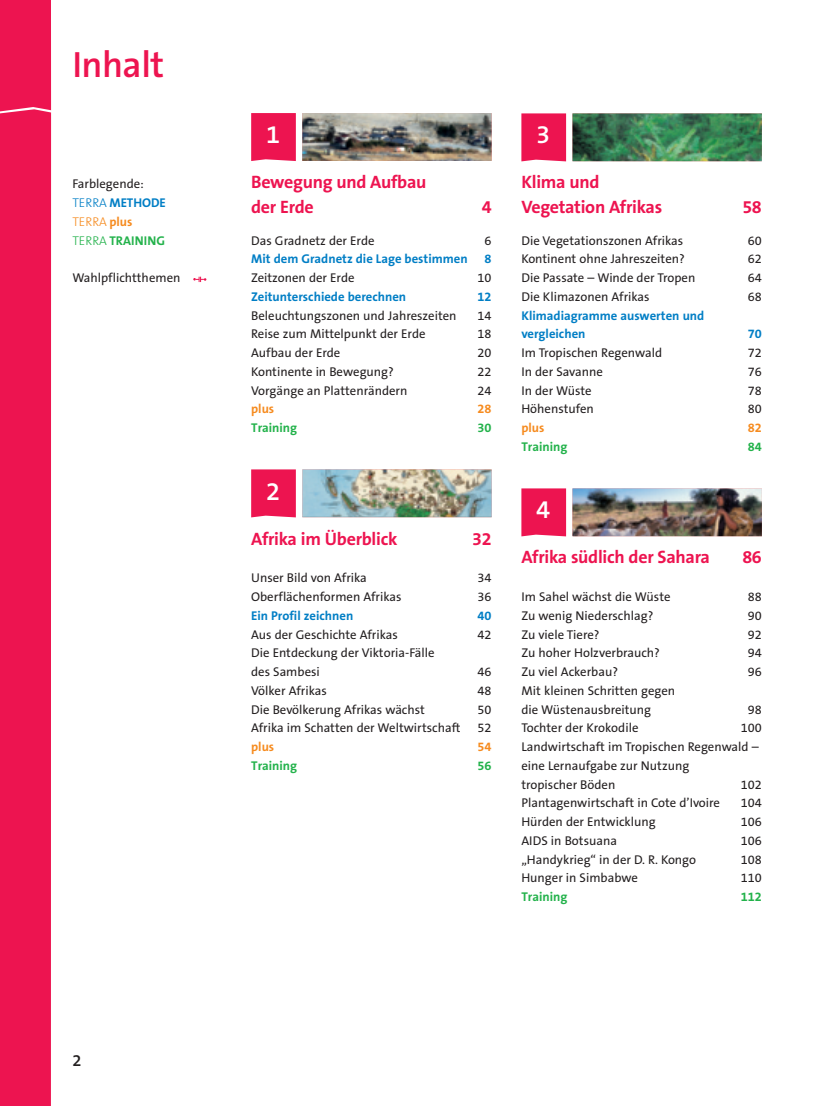
<style>
.page{position:relative;width:830px;height:1106px;background:#fff}
.page>*{position:absolute;margin:0;border:0;box-sizing:border-box;transform-origin:0 0}
.t1{font:600 36.75px "The Sans B6";letter-spacing:-.015em;color:#ed1450}
.t2{font:600 25.5px "The Sans B6";color:#fff}
.t3{font:700 18px/24.8px "The Sans B7";letter-spacing:-.015em;color:#ed1450}
.t4{font:600 16.5px "The Sans B6";color:#231f20}
.t5{font:12.75px/18.8px "The Sans B5 Plain";color:#231f20}
.t6{font:700 12.75px/18.8px "The Sans B7";color:#007ec5}
.t7{font:700 12.75px "The Sans B7";color:#23b24b}
.t8{font:700 12.75px "The Sans B7";color:#f68b1f}
.t9{font:12.75px "The Sans";color:#231f20}
.s1{font-family:"The Sans B3";font-weight:300;color:#007ec5}
.s2{font-family:"The Sans B7";font-weight:700;color:#007ec5}
.s3{font-family:"The Sans B3";font-weight:300;color:#f68b1f}
.s4{font-family:"The Sans B7";font-weight:700;color:#f68b1f}
.s5{font-family:"The Sans B3";font-weight:300;color:#23b24b}
.s6{font-family:"The Sans B7";font-weight:700;color:#23b24b}
</style>
<div class="page">
<svg style="left:193px;top:277px;width:13px;height:5px"></svg>
<svg style="left:251px;top:113px;width:45px;height:48px;background:#ed1954"></svg>
<img style="left:302px;top:113px;width:189px;height:48px">
<svg style="left:251px;top:469px;width:45px;height:48px;background:#ed1a54"></svg>
<img style="left:302px;top:469px;width:189px;height:48px">
<div style="left:521px;top:113px;width:45px;height:48px;background:#ed1450"></div>
<img style="left:572px;top:113px;width:189px;height:48px">
<div style="left:521px;top:488px;width:45px;height:48px;background:#ed1450"></div>
<img style="left:572px;top:488px;width:189px;height:48px">
<div style="left:0;top:113px;width:51px;height:993px;background:#ed1450"></div>
<div style="left:0;top:0;width:51px;height:113px;background:#ed1450"></div>
<p class="t1" style="left:72px;top:45px;width:93px">Inhalt</p>
<p class="t5" style="left:72px;top:175px;width:95px">Farblegende:<br><span class="s1">TERRA</span> <span class="s2">METHODE<br></span><span class="s3">TERRA</span> <span class="s4">plus<br></span><span class="s5">TERRA</span> <span class="s6">TRAINING</span></p>
<p class="t9" style="left:72px;top:269px;width:110px">Wahlpflichtthemen</p>
<p class="t4" style="left:72px;top:1052px;width:11px">2</p>
<p class="t2" style="left:266px;top:121px;width:16px">1</p>
<p class="t3" style="left:251px;top:170px;width:177px">Bewegung und Aufbau der Erde</p>
<p class="t3" style="left:481px;top:195px;width:11px">4</p>
<p class="t5" style="left:251px;top:231px;width:125px">Das Gradnetz der Erde</p>
<p class="t5" style="left:484px;top:231px;width:9px">6</p>
<p class="t6" style="left:251px;top:250px;width:218px">Mit dem Gradnetz die Lage bestimmen</p>
<p class="t6" style="left:484px;top:250px;width:9px">8</p>
<p class="t5" style="left:251px;top:269px;width:105px">Zeitzonen der Erde</p>
<p class="t5" style="left:477px;top:269px;width:16px">10</p>
<p class="t6" style="left:251px;top:287px;width:156px">Zeitunterschiede berechnen</p>
<p class="t6" style="left:477px;top:287px;width:16px">12</p>
<p class="t5" style="left:251px;top:306px;width:207px">Beleuchtungszonen und Jahreszeiten</p>
<p class="t5" style="left:477px;top:306px;width:16px">14</p>
<p class="t5" style="left:251px;top:325px;width:176px">Reise zum Mittelpunkt der Erde</p>
<p class="t5" style="left:477px;top:325px;width:16px">18</p>
<p class="t5" style="left:251px;top:344px;width:91px">Aufbau der Erde</p>
<p class="t5" style="left:477px;top:344px;width:16px">20</p>
<p class="t5" style="left:251px;top:363px;width:144px">Kontinente in Bewegung?</p>
<p class="t5" style="left:477px;top:363px;width:16px">22</p>
<p class="t5" style="left:251px;top:381px;width:158px">Vorgänge an Plattenrändern</p>
<p class="t5" style="left:477px;top:381px;width:16px">24</p>
<p class="t8" style="left:251px;top:402px;width:25px">plus</p>
<p class="t8" style="left:477px;top:402px;width:16px">28</p>
<p class="t7" style="left:251px;top:421px;width:48px">Training</p>
<p class="t7" style="left:477px;top:421px;width:16px">30</p>
<p class="t2" style="left:266px;top:478px;width:16px">2</p>
<p class="t3" style="left:251px;top:527px;width:148px">Afrika im Überblick</p>
<p class="t3" style="left:472px;top:527px;width:21px">32</p>
<p class="t5" style="left:251px;top:569px;width:117px">Unser Bild von Afrika</p>
<p class="t5" style="left:477px;top:569px;width:16px">34</p>
<p class="t5" style="left:251px;top:588px;width:152px">Oberflächenformen Afrikas</p>
<p class="t5" style="left:477px;top:588px;width:16px">36</p>
<p class="t6" style="left:251px;top:606px;width:104px">Ein Profil zeichnen</p>
<p class="t6" style="left:477px;top:606px;width:16px">40</p>
<p class="t5" style="left:251px;top:625px;width:148px">Aus der Geschichte Afrikas</p>
<p class="t5" style="left:477px;top:625px;width:16px">42</p>
<p class="t5" style="left:251px;top:644px;width:185px">Die Entdeckung der Viktoria-Fälle des Sambesi</p>
<p class="t5" style="left:477px;top:663px;width:16px">46</p>
<p class="t5" style="left:251px;top:681px;width:77px">Völker Afrikas</p>
<p class="t5" style="left:477px;top:681px;width:16px">48</p>
<p class="t5" style="left:251px;top:700px;width:175px">Die Bevölkerung Afrikas wächst</p>
<p class="t5" style="left:477px;top:700px;width:16px">50</p>
<p class="t5" style="left:251px;top:719px;width:211px">Afrika im Schatten der Weltwirtschaft</p>
<p class="t5" style="left:477px;top:719px;width:16px">52</p>
<p class="t8" style="left:251px;top:740px;width:25px">plus</p>
<p class="t8" style="left:477px;top:740px;width:16px">54</p>
<p class="t7" style="left:251px;top:758px;width:48px">Training</p>
<p class="t7" style="left:477px;top:758px;width:16px">56</p>
<p class="t2" style="left:536px;top:121px;width:16px">3</p>
<p class="t3" style="left:521px;top:170px;width:142px">Klima und<br>Vegetation Afrikas</p>
<p class="t3" style="left:742px;top:195px;width:21px">58</p>
<p class="t5" style="left:521px;top:231px;width:163px">Die Vegetationszonen Afrikas</p>
<p class="t5" style="left:747px;top:231px;width:16px">60</p>
<p class="t5" style="left:521px;top:250px;width:165px">Kontinent ohne Jahreszeiten?</p>
<p class="t5" style="left:747px;top:250px;width:16px">62</p>
<p class="t5" style="left:521px;top:269px;width:175px">Die Passate – Winde der Tropen</p>
<p class="t5" style="left:747px;top:269px;width:16px">64</p>
<p class="t5" style="left:521px;top:288px;width:130px">Die Klimazonen Afrikas</p>
<p class="t5" style="left:747px;top:288px;width:16px">68</p>
<p class="t6" style="left:521px;top:306px;width:184px">Klimadiagramme auswerten und vergleichen</p>
<p class="t6" style="left:747px;top:325px;width:16px">70</p>
<p class="t5" style="left:521px;top:344px;width:142px">Im Tropischen Regenwald</p>
<p class="t5" style="left:747px;top:344px;width:16px">72</p>
<p class="t5" style="left:521px;top:363px;width:83px">In der Savanne</p>
<p class="t5" style="left:747px;top:363px;width:16px">76</p>
<p class="t5" style="left:521px;top:381px;width:72px">In der Wüste</p>
<p class="t5" style="left:747px;top:381px;width:16px">78</p>
<p class="t5" style="left:521px;top:400px;width:74px">Höhenstufen</p>
<p class="t5" style="left:747px;top:400px;width:16px">80</p>
<p class="t8" style="left:521px;top:421px;width:25px">plus</p>
<p class="t8" style="left:747px;top:421px;width:16px">82</p>
<p class="t7" style="left:521px;top:440px;width:48px">Training</p>
<p class="t7" style="left:747px;top:440px;width:16px">84</p>
<p class="t2" style="left:536px;top:496px;width:16px">4</p>
<p class="t3" style="left:521px;top:545px;width:190px">Afrika südlich der Sahara</p>
<p class="t3" style="left:742px;top:545px;width:21px">86</p>
<p class="t5" style="left:521px;top:588px;width:151px">Im Sahel wächst die Wüste</p>
<p class="t5" style="left:747px;top:588px;width:16px">88</p>
<p class="t5" style="left:521px;top:606px;width:133px">Zu wenig Niederschlag?</p>
<p class="t5" style="left:747px;top:606px;width:16px">90</p>
<p class="t5" style="left:521px;top:625px;width:80px">Zu viele Tiere?</p>
<p class="t5" style="left:747px;top:625px;width:16px">92</p>
<p class="t5" style="left:521px;top:644px;width:140px">Zu hoher Holzverbrauch?</p>
<p class="t5" style="left:747px;top:644px;width:16px">94</p>
<p class="t5" style="left:521px;top:663px;width:98px">Zu viel Ackerbau?</p>
<p class="t5" style="left:747px;top:663px;width:16px">96</p>
<p class="t5" style="left:521px;top:681px;width:155px">Mit kleinen Schritten gegen die Wüstenausbreitung</p>
<p class="t5" style="left:747px;top:700px;width:16px">98</p>
<p class="t5" style="left:521px;top:719px;width:118px">Tochter der Krokodile</p>
<p class="t5" style="left:521px;top:719px;width:242px;text-indent:219px">100<br>Landwirtschaft im Tropischen Regenwald – eine Lernaufgabe zur Nutzung<br>tropischer Böden</p>
<p class="t5" style="left:740px;top:775px;width:23px">102</p>
<p class="t5" style="left:521px;top:794px;width:200px">Plantagenwirtschaft in Cote d’Ivoire</p>
<p class="t5" style="left:740px;top:794px;width:23px">104</p>
<p class="t5" style="left:521px;top:813px;width:136px">Hürden der Entwicklung</p>
<p class="t5" style="left:740px;top:813px;width:23px">106</p>
<p class="t5" style="left:521px;top:831px;width:97px">AIDS in Botsuana</p>
<p class="t5" style="left:740px;top:831px;width:23px">106</p>
<p class="t5" style="left:521px;top:850px;width:176px">„Handykrieg“ in der D. R. Kongo</p>
<p class="t5" style="left:740px;top:850px;width:23px">108</p>
<p class="t5" style="left:521px;top:869px;width:118px">Hunger in Simbabwe</p>
<p class="t5" style="left:740px;top:869px;width:23px">110</p>
<p class="t7" style="left:521px;top:890px;width:48px">Training</p>
<p class="t7" style="left:740px;top:890px;width:23px">112</p>
</div>
